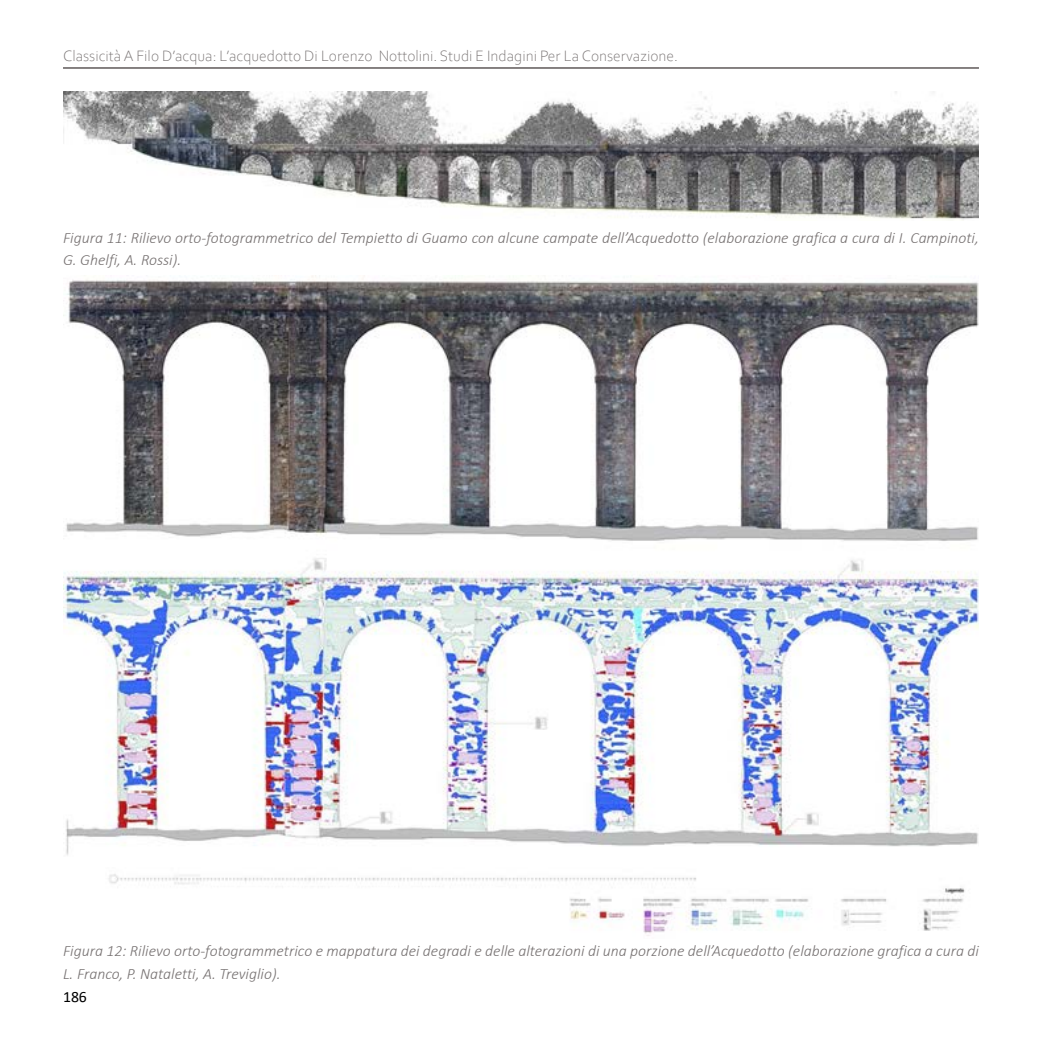
<style>
.page{position:relative;width:1042px;height:1042px;background:#fff}
.page>*{position:absolute;margin:0;border:0;box-sizing:border-box;transform-origin:0 0}
.Pie_fotos{font:italic 300 15.75px/22.8px "Calibri";color:#767171}
.Encabezado_izq{font:300 15.75px "Corbel";color:#767171}
.t1{font:15.75px "Calibri";color:#000}
</style>
<div class="page">
<hr style="left:63px;top:67px;width:916px;height:2px;background:#767171">
<img style="left:63px;top:92px;width:916px;height:128px">
<img style="left:63px;top:276px;width:916px;height:660px">
<p class="Encabezado_izq" style="left:63px;top:46px;width:616px">Classicità A Filo D’acqua: L’acquedotto Di Lorenzo Nottolini. Studi E Indagini Per La Conservazione.</p>
<p class="Pie_fotos" style="left:63px;top:226px;width:917px">Figura 11: Rilievo orto-fotogrammetrico del Tempietto di Guamo con alcune campate dell’Acquedotto (elaborazione grafica a cura di I. Campinoti,<br>G. Ghelfi, A. Rossi).</p>
<p class="Pie_fotos" style="left:63px;top:939px;width:917px">Figura 12: Rilievo orto-fotogrammetrico e mappatura dei degradi e delle alterazioni di una porzione dell’Acquedotto (elaborazione grafica a cura di<br>L. Franco, P. Nataletti, A. Treviglio).</p>
<p class="t1" style="left:63px;top:986px;width:25px">186</p>
</div>
